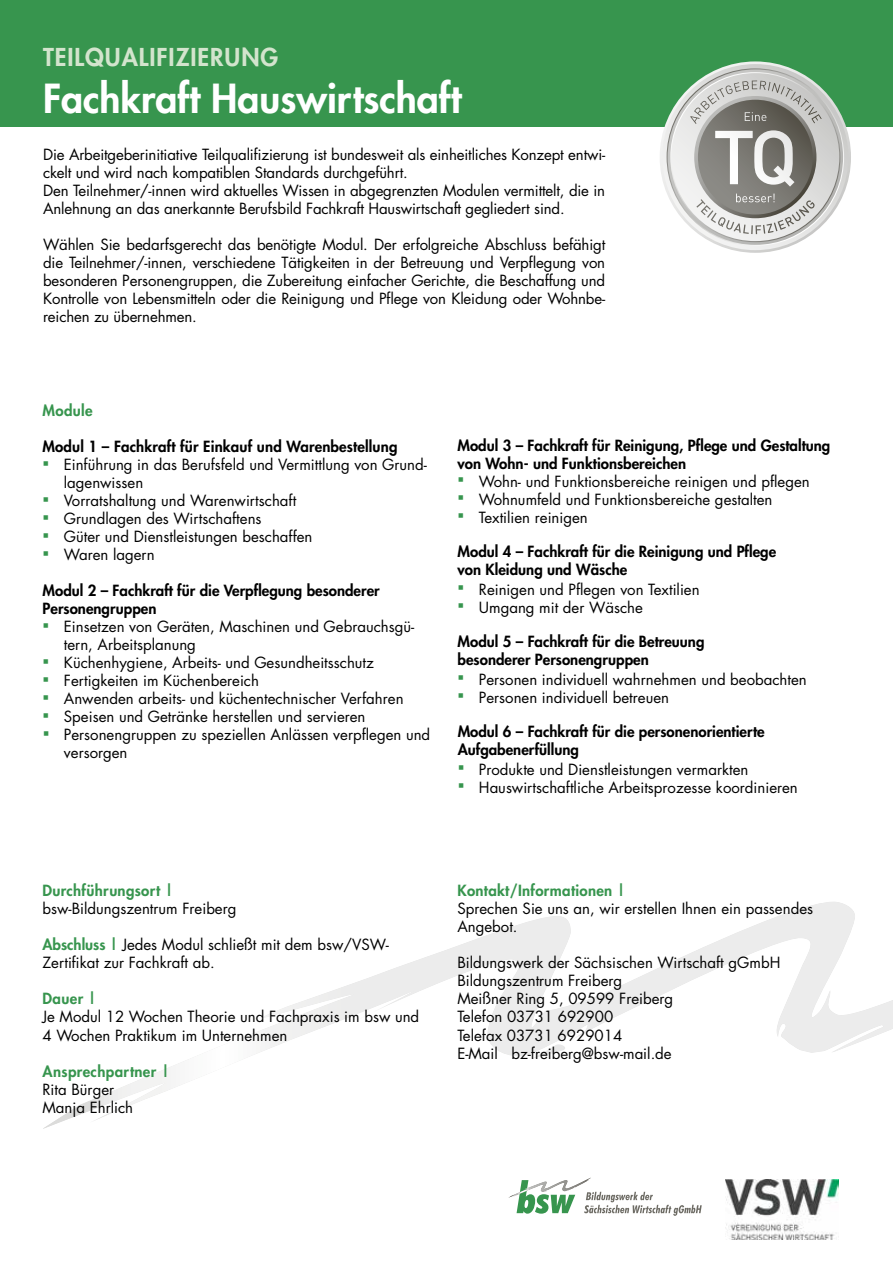
<style>
.page{position:relative;width:893px;height:1263px;background:#fff}
.page>*{position:absolute;margin:0;border:0;box-sizing:border-box;transform-origin:0 0}
.t1{font:800 39px "Futura LT";color:#fff}
.t2{font:800 24px "Futura LT";letter-spacing:.04em;color:#d3e4cd}
.t3{font:15px/18px "Futura LT";color:#000}
.t4{font:800 15px/18px "Futura LT";color:#000}
.t5{font:800 15px "Futura LT";letter-spacing:.02em;color:#37954e}
.s1{color:#37954e}
.s2{font-weight:800;color:#37954e}
</style>
<div class="page">
<svg style="left:43px;top:902px;width:850px;height:227px"></svg>
<svg style="left:531px;top:1042px;width:39px;height:18px"></svg>
<div style="left:0;top:0;width:893px;height:126px;background:#37954e"></div>
<svg style="left:660px;top:61px;width:191px;height:192px"></svg>
<svg style="left:662px;top:64px;width:186px;height:186px"></svg>
<svg style="left:668px;top:69px;width:175px;height:176px;background:#bcbcba"></svg>
<svg style="left:671px;top:73px;width:168px;height:168px"></svg>
<svg style="left:690px;top:80px;width:132px;height:154px;background:#aaa9a5"></svg>
<svg style="left:508px;top:1177px;width:194px;height:39px"></svg>
<img style="left:726px;top:1180px;width:112px;height:60px">
<h2 class="t2" style="left:43px;top:41px;width:237px">TEILQUALIFIZIERUNG</h2>
<h1 class="t1" style="left:43px;top:72px;width:420px">Fachkraft Hauswirtschaft</h1>
<p class="t3" style="left:43px;top:146px;width:564px">Die Arbeitgeberinitiative Teilqualifizierung ist bundesweit als einheitliches Konzept entwi&shy;ckelt und wird nach kompatiblen Standards durchgeführt.<br>Den Teilnehmer/-innen wird aktuelles Wissen in abgegrenzten Modulen vermittelt, die in Anlehnung an das anerkannte Berufsbild Fachkraft Hauswirtschaft gegliedert sind.</p>
<p class="t3" style="left:43px;top:236px;width:564px;text-align:justify">Wählen Sie bedarfsgerecht das benötigte Modul. Der erfolgreiche Abschluss befähigt die Teilnehmer/-innen, verschiedene Tätigkeiten in der Betreuung und Verpflegung von besonderen Personengruppen, die Zubereitung einfacher Gerichte, die Beschaffung und Kontrolle von Lebensmitteln oder die Reinigung und Pflege von Kleidung oder Wohnbe&shy;reichen zu übernehmen.</p>
<p class="t5" style="left:43px;top:401px;width:52px">Module</p>
<p class="t4" style="left:43px;top:437px;width:356px">Modul 1 – Fachkraft für Einkauf und Warenbestellung</p>
<p class="t3" style="left:64px;top:456px;width:365px;text-indent:-21px"><span class="s1">▪</span> Einführung in das Berufsfeld und Vermittlung von Grund&shy;lagenwissen</p>
<p class="t3" style="left:43px;top:492px;width:255px"><span class="s1">▪</span> Vorratshaltung und Warenwirtschaft</p>
<p class="t3" style="left:43px;top:510px;width:221px"><span class="s1">▪</span> Grundlagen des Wirtschaftens</p>
<p class="t3" style="left:43px;top:528px;width:271px"><span class="s1">▪</span> Güter und Dienstleistungen beschaffen</p>
<p class="t3" style="left:43px;top:546px;width:114px"><span class="s1">▪</span> Waren lagern</p>
<p class="t4" style="left:43px;top:581px;width:339px">Modul 2 – Fachkraft für die Verpflegung besonderer<br>Personengruppen</p>
<p class="t3" style="left:64px;top:618px;width:352px;text-indent:-21px"><span class="s1">▪</span> Einsetzen von Geräten, Maschinen und Gebrauchsgü&shy;tern, Arbeitsplanung</p>
<p class="t3" style="left:43px;top:654px;width:333px"><span class="s1">▪</span> Küchenhygiene, Arbeits- und Gesundheitsschutz</p>
<p class="t3" style="left:43px;top:672px;width:218px"><span class="s1">▪</span> Fertigkeiten im Küchenbereich</p>
<p class="t3" style="left:43px;top:690px;width:362px"><span class="s1">▪</span> Anwenden arbeits- und küchentechnischer Verfahren</p>
<p class="t3" style="left:43px;top:708px;width:324px"><span class="s1">▪</span> Speisen und Getränke herstellen und servieren</p>
<p class="t3" style="left:64px;top:726px;width:368px;text-indent:-21px"><span class="s1">▪</span> Personengruppen zu speziellen Anlässen verpflegen und versorgen</p>
<p class="t4" style="left:458px;top:436px;width:374px">Modul 3 – Fachkraft für Reinigung, Pflege und Gestaltung von Wohn- und Funktionsbereichen</p>
<p class="t3" style="left:458px;top:472px;width:354px"><span class="s1">▪</span> Wohn- und Funktionsbereiche reinigen und pflegen</p>
<p class="t3" style="left:458px;top:490px;width:316px"><span class="s1">▪</span> Wohnumfeld und Funktionsbereiche gestalten</p>
<p class="t3" style="left:458px;top:508px;width:132px"><span class="s1">▪</span> Textilien reinigen</p>
<p class="t4" style="left:458px;top:542px;width:320px">Modul 4 – Fachkraft für die Reinigung und Pflege von Kleidung und Wäsche</p>
<p class="t3" style="left:458px;top:580px;width:244px"><span class="s1">▪</span> Reinigen und Pflegen von Textilien</p>
<p class="t3" style="left:458px;top:598px;width:187px"><span class="s1">▪</span> Umgang mit der Wäsche</p>
<p class="t4" style="left:458px;top:632px;width:248px">Modul 5 – Fachkraft für die Betreuung besonderer Personengruppen</p>
<p class="t3" style="left:458px;top:670px;width:351px"><span class="s1">▪</span> Personen individuell wahrnehmen und beobachten</p>
<p class="t3" style="left:458px;top:688px;width:213px"><span class="s1">▪</span> Personen individuell betreuen</p>
<p class="t4" style="left:458px;top:722px;width:309px">Modul 6 – Fachkraft für die personenorientierte<br>Aufgabenerfüllung</p>
<p class="t3" style="left:458px;top:760px;width:292px"><span class="s1">▪</span> Produkte und Dienstleistungen vermarkten</p>
<p class="t3" style="left:458px;top:778px;width:342px"><span class="s1">▪</span> Hauswirtschaftliche Arbeitsprozesse koordinieren</p>
<p class="t5" style="left:43px;top:881px;width:132px">Durchführungsort |</p>
<p class="t3" style="left:43px;top:900px;width:195px">bsw-Bildungszentrum Freiberg</p>
<p class="t3" style="left:43px;top:936px;width:348px"><span class="s2">Abschluss |</span> Jedes Modul schließt mit dem bsw/VSW-<br>Zertifikat zur Fachkraft ab.</p>
<p class="t5" style="left:43px;top:989px;width:55px">Dauer |</p>
<p class="t3" style="left:43px;top:1008px;width:378px">Je Modul 12 Wochen Theorie und Fachpraxis im bsw und<br>4 Wochen Praktikum im Unternehmen</p>
<p class="t5" style="left:43px;top:1061px;width:128px">Ansprechpartner |</p>
<p class="t3" style="left:43px;top:1080px;width:92px">Rita Bürger<br>Manja Ehrlich</p>
<p class="t5" style="left:457px;top:881px;width:169px">Kontakt/Informationen |</p>
<p class="t3" style="left:457px;top:900px;width:357px">Sprechen Sie uns an, wir erstellen Ihnen ein passendes<br>Angebot.</p>
<p class="t3" style="left:457px;top:954px;width:324px">Bildungswerk der Sächsischen Wirtschaft gGmbH<br>Bildungszentrum Freiberg<br>Meißner Ring 5, 09599 Freiberg<br>Telefon 03731 692900<br>Telefax 03731 6929014<br>E-Mail bz-freiberg@bsw-mail.de</p>
</div>
